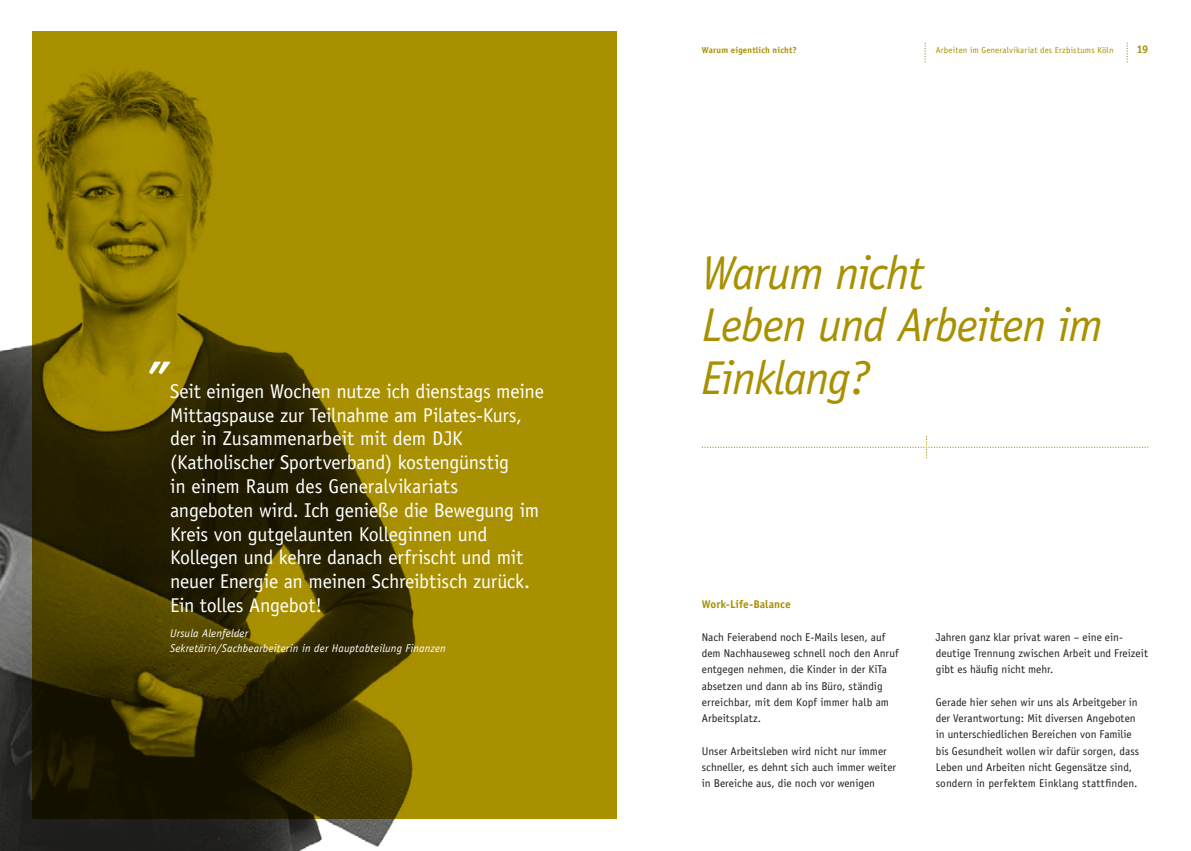
<style>
.page{position:relative;width:1191px;height:851px;background:#fff}
.page>*{position:absolute;margin:0;border:0;box-sizing:border-box;transform-origin:0 0}
.t1{font:italic 47.5px/52.5px "Officina Sans";letter-spacing:-.025em;color:#a99000}
.t2{font:20px/23.8px "Officina Sans";letter-spacing:-.015em;color:#fff}
.t3{font:11.25px/16.2px "Officina Sans";color:#1d1d1b}
.t4{font:italic 11.25px/15px "Officina Sans";letter-spacing:.015em;color:#fff}
.t5{font:700 11.25px "Officina Sans";color:#a99000}
.t6{font:8.75px "Officina Sans";letter-spacing:.02em;color:#a99000}
.t7{font:700 8.75px "Officina Sans";letter-spacing:.02em;color:#a99000}
</style>
<div class="page">
<img style="left:0;top:31px;width:441px;height:819px">
<svg style="left:32px;top:32px;width:585px;height:787px;background:#7e6b00"></svg>
<svg style="left:149px;top:361px;width:21px;height:13px"></svg>
<svg style="left:702px;top:436px;width:446px;height:22px"></svg>
<svg style="left:924px;top:43px;width:1px;height:19px"></svg>
<svg style="left:1126px;top:43px;width:1px;height:19px"></svg>
<p class="t2" style="left:170px;top:379px;width:375px">Seit einigen Wochen nutze ich dienstags meine Mittagspause zur Teilnahme am Pilates-Kurs, der in Zusammenarbeit mit dem DJK (Katholischer Sportverband) kostengünstig<br>in einem Raum des Generalvikariats angeboten wird. Ich genieße die Bewegung im Kreis von gutgelaunten Kolleginnen und Kollegen und kehre danach erfrischt und mit neuer Energie an meinen Schreibtisch zurück.<br>Ein tolles Angebot!</p>
<p class="t4" style="left:170px;top:625px;width:277px">Ursula Alenfelder<br>Sekretärin/Sachbearbeiterin in der Hauptabteilung Finanzen</p>
<p class="t7" style="left:702px;top:45px;width:97px">Warum eigentlich nicht?</p>
<p class="t6" style="left:935px;top:45px;width:179px">Arbeiten im Generalvikariat des Erzbistums Köln</p>
<p class="t5" style="left:1136px;top:42px;width:14px">19</p>
<h1 class="t1" style="left:702px;top:246px;width:402px">Warum nicht<br>Leben und Arbeiten im<br>Einklang?</h1>
<p class="t5" style="left:702px;top:597px;width:90px">Work-Life-Balance</p>
<p class="t3" style="left:702px;top:628px;width:198px">Nach Feierabend noch E-Mails lesen, auf dem Nachhauseweg schnell noch den Anruf entgegen nehmen, die Kinder in der KiTa absetzen und dann ab ins Büro, ständig erreichbar, mit dem Kopf immer halb am Arbeitsplatz.</p>
<p class="t3" style="left:702px;top:742px;width:196px">Unser Arbeitsleben wird nicht nur immer schneller, es dehnt sich auch immer weiter in Bereiche aus, die noch vor wenigen</p>
<p class="t3" style="left:935px;top:628px;width:214px">Jahren ganz klar privat waren – eine ein&shy;deutige Trennung zwischen Arbeit und Freizeit gibt es häufig nicht mehr.</p>
<p class="t3" style="left:935px;top:693px;width:205px">Gerade hier sehen wir uns als Arbeitgeber in der Verantwortung: Mit diversen Angeboten in unterschiedlichen Bereichen von Familie bis Gesundheit wollen wir dafür sorgen, dass Leben und Arbeiten nicht Gegensätze sind, sondern in perfektem Einklang stattfinden.</p>
</div>
